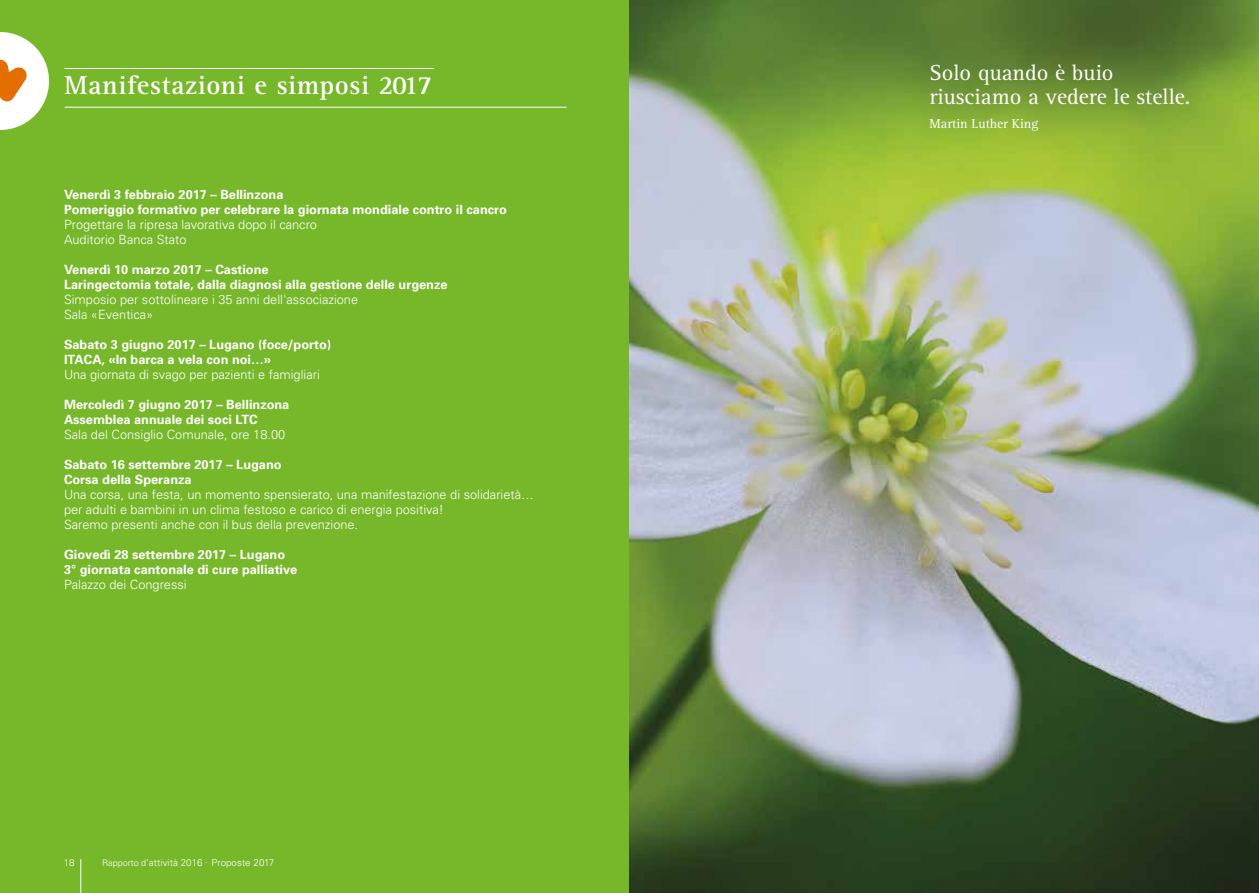
<style>
.page{position:relative;width:1259px;height:893px;background:#fff}
.page>*{position:absolute;margin:0;border:0;box-sizing:border-box;transform-origin:0 0}
.t1{font:700 27px "Rotis Serif";letter-spacing:.02em;color:#fff}
.t2{font:22.5px/24px "Rotis Serif";color:#fff}
.t3{font:13.5px "Rotis Serif";color:#fff}
.t4{font:700 12.75px/15px "Univers";color:#fff}
.t5{font:300 12.75px/15px "Univers";color:#fff}
.t6{font:300 9.75px "Univers";letter-spacing:.005em;color:#fff}
.s1{font-size:9px}
</style>
<div class="page">
<div style="left:0;top:0;width:629px;height:893px;background:#76b82a"></div>
<hr style="left:65px;top:68px;width:369px;height:1px;background:#fff">
<hr style="left:65px;top:107px;width:501px;height:1px;background:#fff">
<svg style="left:0;top:32px;width:49px;height:98px"></svg>
<hr style="left:81px;top:859px;width:1px;height:34px;background:#fff">
<img style="left:629px;top:0;width:630px;height:893px">
<h1 class="t1" style="left:65px;top:69px;width:369px">Manifestazioni e simposi 2017</h1>
<p class="t4" style="left:64px;top:187px;width:444px">Venerdì 3 febbraio 2017 – Bellinzona<br>Pomeriggio formativo per celebrare la giornata mondiale contro il cancro</p>
<p class="t5" style="left:64px;top:217px;width:254px">Progettare la ripresa lavorativa dopo il cancro<br>Auditorio Banca Stato</p>
<p class="t4" style="left:64px;top:262px;width:385px">Venerdì 10 marzo 2017 – Castione<br>Laringectomia totale, dalla diagnosi alla gestione delle urgenze</p>
<p class="t5" style="left:64px;top:292px;width:296px">Simposio per sottolineare i 35 anni dell'associazione<br>Sala «Eventica»</p>
<p class="t4" style="left:64px;top:337px;width:269px">Sabato 3 giugno 2017 – Lugano (foce/porto)<br>ITACA, «In barca a vela con noi…»</p>
<p class="t5" style="left:64px;top:367px;width:257px">Una giornata di svago per pazienti e famigliari</p>
<p class="t4" style="left:64px;top:397px;width:227px">Mercoledì 7 giugno 2017 – Bellinzona<br>Assemblea annuale dei soci LTC</p>
<p class="t5" style="left:64px;top:427px;width:223px">Sala del Consiglio Comunale, ore 18.00</p>
<p class="t4" style="left:64px;top:457px;width:219px">Sabato 16 settembre 2017 – Lugano<br>Corsa della Speranza</p>
<p class="t5" style="left:64px;top:487px;width:471px">Una corsa, una festa, un momento spensierato, una manifestazione di solidarietà… per adulti e bambini in un clima festoso e carico di energia positiva!<br>Saremo presenti anche con il bus della prevenzione.</p>
<p class="t4" style="left:64px;top:547px;width:235px">Giovedì 28 settembre 2017 – Lugano<br>3° giornata cantonale di cure palliative</p>
<p class="t5" style="left:64px;top:577px;width:124px">Palazzo dei Congressi</p>
<p class="t6" style="left:64px;top:857px;width:12px">18</p>
<p class="t6" style="left:102px;top:857px;width:174px"><span class="s1">Rapporto d</span>'attività 2016 . Proposte 2017</p>
<h2 class="t2" style="left:929px;top:61px;width:262px">Solo quando è buio riusciamo a vedere le stelle.</h2>
<p class="t3" style="left:929px;top:115px;width:110px">Martin Luther King</p>
</div>
